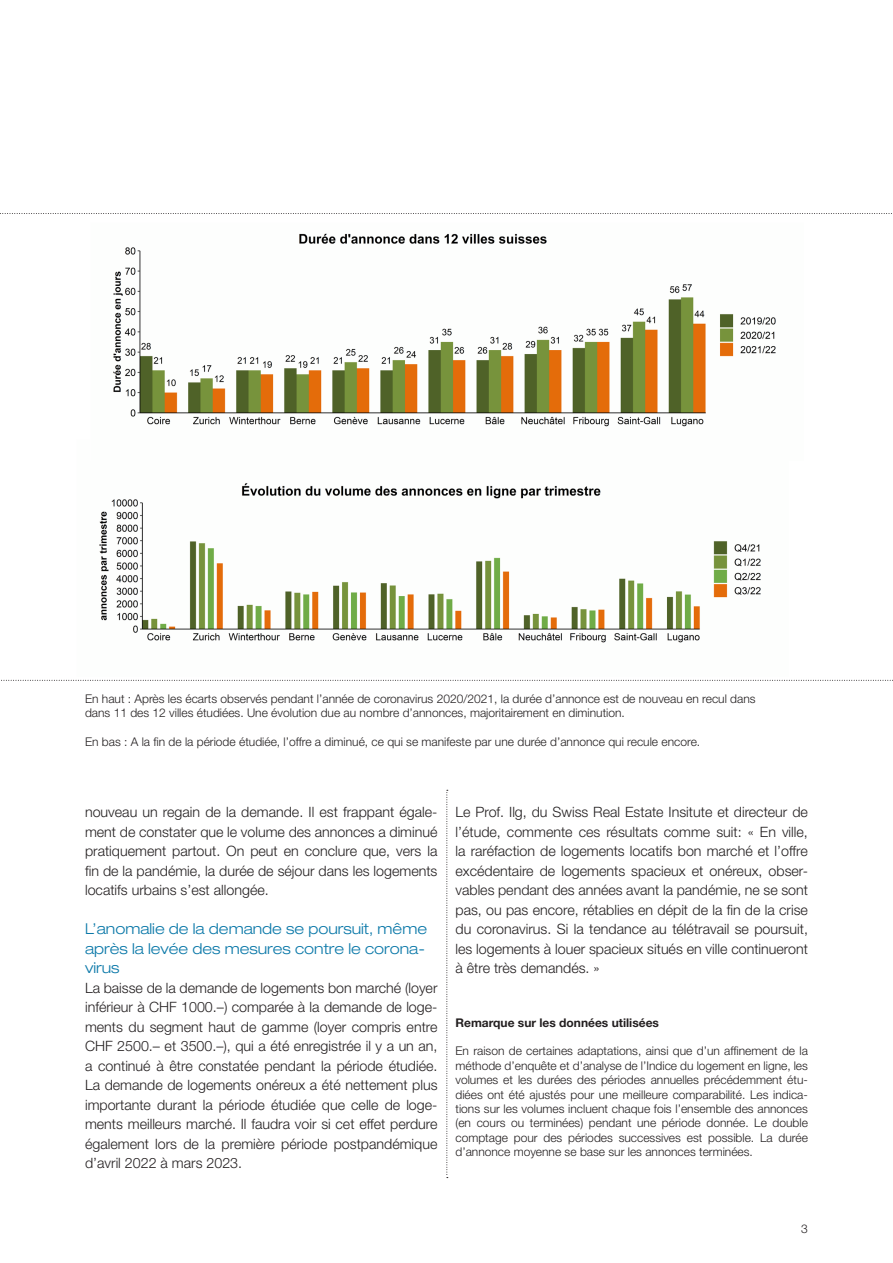
<style>
.page{position:relative;width:893px;height:1263px;background:#fff}
.page>*{position:absolute;margin:0;border:0;box-sizing:border-box;transform-origin:0 0}
.Zwischentitel{font:300 expanded 15px/19.5px "Helvetica Neue LT Std";color:#0c79a9}
.Lauftext{font:300 14.25px/19.5px "Helvetica Neue LT Std";color:#231f20;text-align:justify}
.Legende{font:300 12px/14.4px "Helvetica Neue LT Std";color:#231f20;text-align:justify}
.t1{font:700 12px "Helvetica Neue LT Std";color:#231f20}
</style>
<div class="page">
<img style="left:99px;top:483px;width:662px;height:160px">
<svg style="left:446px;top:790px;width:2px;height:388px"></svg>
<svg style="left:1px;top:680px;width:892px;height:1px"></svg>
<svg style="left:0;top:213px;width:892px;height:1px"></svg>
<img style="left:113px;top:233px;width:663px;height:194px">
<p class="Legende" style="left:85px;top:691px;width:672px">En haut : Après les écarts observés pendant l’année de coronavirus 2020/2021, la durée d’annonce est de nouveau en recul dans dans 11 des 12 villes étudiées. Une évolution due au nombre d’annonces, majoritairement en diminution.</p>
<p class="Legende" style="left:85px;top:734px;width:617px">En bas : A la fin de la période étudiée, l’offre a diminué, ce qui se manifeste par une durée d’annonce qui recule encore.</p>
<p class="Lauftext" style="left:85px;top:802px;width:354px">nouveau un regain de la demande. Il est frappant égale&shy;ment de constater que le volume des annonces a diminué pratiquement partout. On peut en conclure que, vers la fin de la pandémie, la durée de séjour dans les logements locatifs urbains s’est allongée.</p>
<p class="Zwischentitel" style="left:85px;top:919px;width:343px">L’anomalie de la demande se poursuit, même après la levée des mesures contre le corona&shy;virus</p>
<p class="Lauftext" style="left:85px;top:977px;width:354px">La baisse de la demande de logements bon marché (loyer inférieur à CHF 1000.–) comparée à la demande de loge&shy;ments du segment haut de gamme (loyer compris entre CHF 2500.– et 3500.–), qui a été enregistrée il y a un an, a continué à être constatée pendant la période étudiée.<br>La demande de logements onéreux a été nettement plus importante durant la période étudiée que celle de loge&shy;ments meilleurs marché. Il faudra voir si cet effet perdure également lors de la première période postpandémique d’avril 2022 à mars 2023.</p>
<p class="Lauftext" style="left:455px;top:802px;width:354px">Le Prof. Ilg, du Swiss Real Estate Insitute et directeur de l’étude, commente ces résultats comme suit: « En ville, la raréfaction de logements locatifs bon marché et l’offre excédentaire de logements spacieux et onéreux, obser&shy;vables pendant des années avant la pandémie, ne se sont pas, ou pas encore, rétablies en dépit de la fin de la crise du coronavirus. Si la tendance au télétravail se poursuit, les logements à louer spacieux situés en ville continueront à être très demandés. »</p>
<p class="t1" style="left:455px;top:1015px;width:205px">Remarque sur les données utilisées</p>
<p class="Legende" style="left:455px;top:1044px;width:354px">En raison de certaines adaptations, ainsi que d’un affinement de la méthode d’enquête et d’analyse de l’Indice du logement en ligne, les volumes et les durées des périodes annuelles précédemment étu&shy;diées ont été ajustés pour une meilleure comparabilité. Les indica&shy;tions sur les volumes incluent chaque fois l’ensemble des annonces (en cours ou terminées) pendant une période donnée. Le double comptage pour des périodes successives est possible. La durée d’annonce moyenne se base sur les annonces terminées.</p>
<p class="Legende" style="left:801px;top:1221px;width:8px">3</p>
</div>
